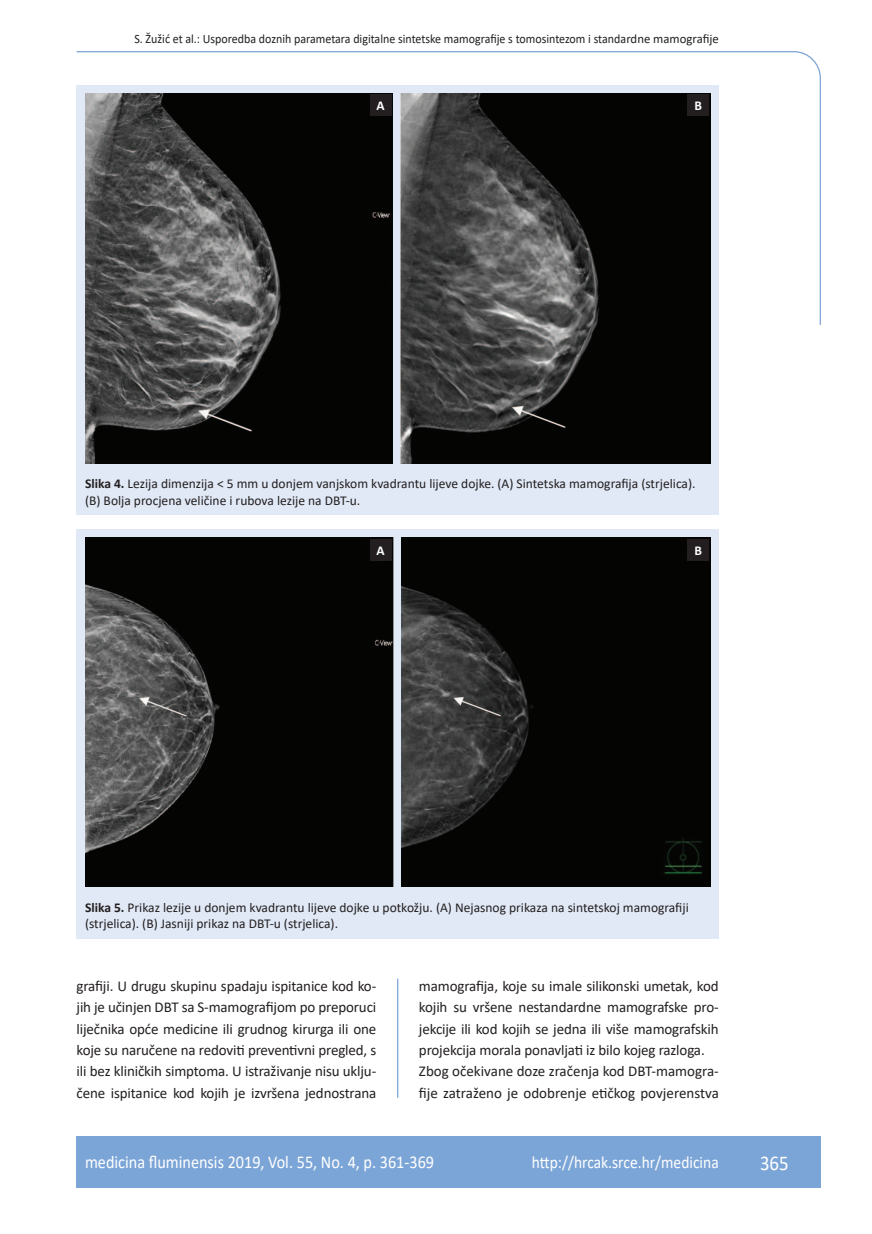
<style>
.page{position:relative;width:872px;height:1234px;background:#fff}
.page>*{position:absolute;margin:0;border:0;box-sizing:border-box;transform-origin:0 0}
.t1{font:21px "Calibri";color:#fff;scale:.9 1}
.t2{font:18px "Calibri";color:#fff;scale:.9 1}
.t3{font:17.25px "Calibri";color:#fff;scale:.9 1}
.osnovni_tekst{font:15px/21.5px "Calibri";letter-spacing:-.01em;color:#231f20;text-align:justify}
.potpis_slika{font:13.5px/16.5px "Calibri";color:#231f20}
.potpis_slika-2{font:700 13.5px "Calibri";color:#fff}
.glava{font:12.75px "Calibri";color:#231f20;scale:.94 1}
.s1{font-weight:700}
</style>
<div class="page">
<svg style="left:76px;top:51px;width:745px;height:275px"></svg>
<hr style="left:397px;top:978px;width:1px;height:119px;background:#7ca5d7">
<div style="left:77px;top:1135px;width:744px;height:51px;background:#7ca5d7"></div>
<div style="left:77px;top:85px;width:642px;height:429px;background:#e1e9f6"></div>
<img style="left:85px;top:94px;width:625px;height:369px">
<div style="left:77px;top:529px;width:642px;height:409px;background:#e1e9f6"></div>
<img style="left:85px;top:538px;width:625px;height:348px">
<div style="left:370px;top:94px;width:21px;height:22px;background:#231f20"></div>
<div style="left:687px;top:94px;width:21px;height:22px;background:#231f20"></div>
<div style="left:370px;top:539px;width:21px;height:21px;background:#231f20"></div>
<div style="left:687px;top:539px;width:21px;height:21px;background:#231f20"></div>
<p class="glava" style="left:134px;top:29px;width:623px">S. Žužić et al.: Usporedba doznih parametara digitalne sintetske mamografije s tomosintezom i standardne mamografije</p>
<p class="potpis_slika-2" style="left:376px;top:96px;width:10px">A</p>
<p class="potpis_slika-2" style="left:694px;top:96px;width:9px">B</p>
<p class="potpis_slika" style="left:85px;top:475px;width:612px"><span class="s1">Slika 4.</span> Lezija dimenzija &lt; 5 mm u donjem vanjskom kvadrantu lijeve dojke. (A) Sintetska mamografija (strjelica). (B) Bolja procjena veličine i rubova lezije na DBT-u.</p>
<p class="potpis_slika-2" style="left:376px;top:540px;width:10px">A</p>
<p class="potpis_slika-2" style="left:694px;top:540px;width:9px">B</p>
<p class="potpis_slika" style="left:85px;top:898px;width:605px"><span class="s1">Slika 5.</span> Prikaz lezije u donjem kvadrantu lijeve dojke u potkožju. (A) Nejasnog prikaza na sintetskoj mamografiji (strjelica). (B) Jasniji prikaz na DBT-u (strjelica).</p>
<p class="osnovni_tekst" style="left:77px;top:974px;width:301px">grafiji. U drugu skupinu spadaju ispitanice kod ko&shy;jih je učinjen DBT sa S-mamografijom po preporuci liječnika opće medicine ili grudnog kirurga ili one koje su naručene na redoviti preventivni pregled, s ili bez kliničkih simptoma. U istraživanje nisu uklju&shy;čene ispitanice kod kojih je izvršena jednostrana</p>
<p class="osnovni_tekst" style="left:419px;top:974px;width:301px">mamografija, koje su imale silikonski umetak, kod kojih su vršene nestandardne mamografske pro&shy;jekcije ili kod kojih se jedna ili više mamografskih projekcija morala ponavljati iz bilo kojeg razloga.</p>
<p class="osnovni_tekst" style="left:419px;top:1060px;width:301px">Zbog očekivane doze zračenja kod DBT-mamogra&shy;fije zatraženo je odobrenje etičkog povjerenstva</p>
<p class="t2" style="left:85px;top:1149px;width:389px">medicina fluminensis 2019, Vol. 55, No. 4, p. 361-369</p>
<p class="t3" style="left:532px;top:1150px;width:209px">http://hrcak.srce.hr/medicina</p>
<p class="t1" style="left:760px;top:1147px;width:33px">365</p>
</div>
